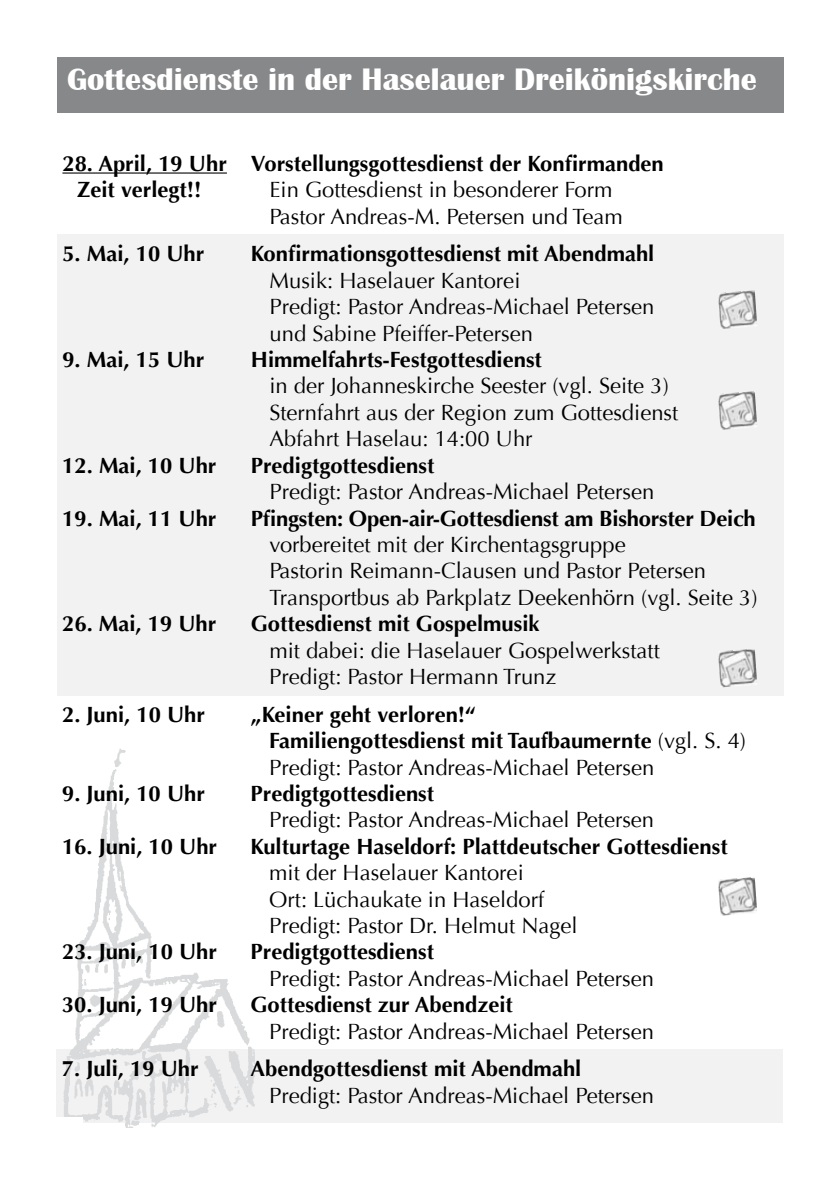
<style>
.page{position:relative;width:840px;height:1191px;background:#fff}
.page>*{position:absolute;margin:0;border:0;box-sizing:border-box;transform-origin:0 0}
.t1{font:700 32px "Britannic";color:#fff}
.t2{font:22px/26.4px "Optima";color:#000}
.t3{font:700 22px/26.4px "Optima";color:#000}
.s1{font-weight:400}
</style>
<div class="page">
<div style="left:57px;top:234px;width:725px;height:462px;background:#f2f2f3"></div>
<div style="left:57px;top:1049px;width:725px;height:74px;background:#f2f2f3"></div>
<img style="left:64px;top:748px;width:190px;height:379px">
<div style="left:56px;top:1117px;width:27px;height:57px;background:#fff"></div>
<img style="left:718px;top:391px;width:38px;height:39px">
<img style="left:718px;top:877px;width:38px;height:38px">
<div style="left:57px;top:57px;width:725px;height:55px;background:#87888a"></div>
<hr style="left:62px;top:172px;width:165px;height:2px;background:#000">
<img style="left:718px;top:290px;width:38px;height:39px">
<img style="left:718px;top:649px;width:38px;height:38px">
<h1 class="t1" style="left:67px;top:61px;width:691px">Gottesdienste in der Haselauer Dreikönigskirche</h1>
<p class="t3" style="left:77px;top:150px;width:588px;text-indent:-15px">28. April, 19 Uhr Vorstellungsgottesdienst der Konfirmanden<br>Zeit verlegt!!</p>
<p class="t2" style="left:269px;top:177px;width:355px">Ein Gottesdienst in besonderer Form<br>Pastor Andreas-M. Petersen und Team</p>
<p class="t3" style="left:62px;top:241px;width:143px">5. Mai, 10 Uhr</p>
<p class="t3" style="left:251px;top:241px;width:405px">Konfirmationsgottesdienst mit Abendmahl</p>
<p class="t2" style="left:269px;top:267px;width:386px">Musik: Haselauer Kantorei<br>Predigt: Pastor Andreas-Michael Petersen und Sabine Pfeiffer-Petersen</p>
<p class="t3" style="left:62px;top:347px;width:143px">9. Mai, 15 Uhr</p>
<p class="t3" style="left:251px;top:347px;width:292px">Himmelfahrts-Festgottesdienst</p>
<p class="t2" style="left:269px;top:373px;width:410px">in der Johanneskirche Seester (vgl. Seite 3)<br>Sternfahrt aus der Region zum Gottesdienst<br>Abfahrt Haselau: 14:00 Uhr</p>
<p class="t3" style="left:62px;top:452px;width:156px">12. Mai, 10 Uhr</p>
<p class="t3" style="left:251px;top:452px;width:185px">Predigtgottesdienst</p>
<p class="t2" style="left:269px;top:479px;width:386px">Predigt: Pastor Andreas-Michael Petersen</p>
<p class="t3" style="left:62px;top:505px;width:156px">19. Mai, 11 Uhr</p>
<p class="t3" style="left:251px;top:505px;width:506px">Pfingsten: Open-air-Gottesdienst am Bishorster Deich</p>
<p class="t2" style="left:269px;top:531px;width:489px">vorbereitet mit der Kirchentagsgruppe<br>Pastorin Reimann-Clausen und Pastor Petersen<br>Transportbus ab Parkplatz Deekenhörn (vgl. Seite 3)</p>
<p class="t3" style="left:62px;top:611px;width:156px">26. Mai, 19 Uhr</p>
<p class="t3" style="left:250px;top:611px;width:290px">Gottesdienst mit Gospelmusik</p>
<p class="t2" style="left:269px;top:637px;width:392px">mit dabei: die Haselauer Gospelwerkstatt<br>Predigt: Pastor Hermann Trunz</p>
<p class="t3" style="left:62px;top:701px;width:144px">2. Juni, 10 Uhr</p>
<p class="t3" style="left:269px;top:701px;width:478px;text-indent:-19px">„Keiner geht verloren!“<br>Familiengottesdienst mit Taufbaumernte <span class="s1">(vgl. S. 4)<br>Predigt: Pastor Andreas-Michael Petersen</span></p>
<p class="t3" style="left:62px;top:780px;width:144px">9. Juni, 10 Uhr</p>
<p class="t3" style="left:250px;top:780px;width:185px">Predigtgottesdienst</p>
<p class="t2" style="left:269px;top:807px;width:386px">Predigt: Pastor Andreas-Michael Petersen</p>
<p class="t3" style="left:62px;top:833px;width:156px">16. Juni, 10 Uhr</p>
<p class="t3" style="left:250px;top:833px;width:478px">Kulturtage Haseldorf: Plattdeutscher Gottesdienst</p>
<p class="t2" style="left:269px;top:859px;width:310px">mit der Haselauer Kantorei<br>Ort: Lüchaukate in Haseldorf<br>Predigt: Pastor Dr. Helmut Nagel</p>
<p class="t3" style="left:62px;top:939px;width:156px">23. Juni, 10 Uhr</p>
<p class="t3" style="left:250px;top:939px;width:185px">Predigtgottesdienst</p>
<p class="t2" style="left:269px;top:965px;width:386px">Predigt: Pastor Andreas-Michael Petersen</p>
<p class="t3" style="left:62px;top:991px;width:156px">30. Juni, 19 Uhr</p>
<p class="t3" style="left:250px;top:991px;width:264px">Gottesdienst zur Abendzeit</p>
<p class="t2" style="left:269px;top:1018px;width:386px">Predigt: Pastor Andreas-Michael Petersen</p>
<p class="t3" style="left:62px;top:1056px;width:138px">7. Juli, 19 Uhr</p>
<p class="t3" style="left:250px;top:1056px;width:332px">Abendgottesdienst mit Abendmahl</p>
<p class="t2" style="left:269px;top:1082px;width:386px">Predigt: Pastor Andreas-Michael Petersen</p>
</div>
